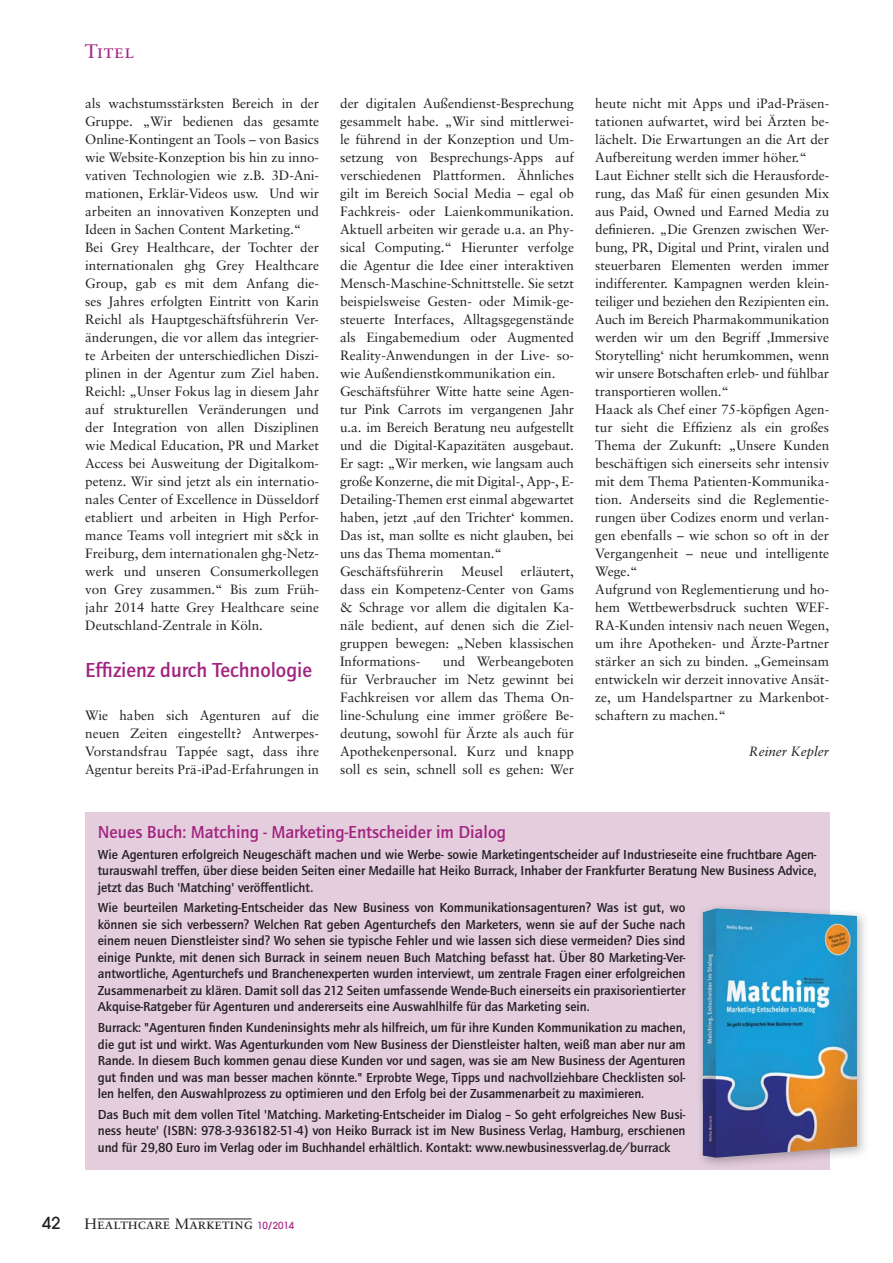
<style>
.page{position:relative;width:893px;height:1263px;background:#fff}
.page>*{position:absolute;margin:0;border:0;box-sizing:border-box;transform-origin:0 0}
.t1{font:500 21px "Quay Sans ITC Std";color:#a22480}
.t2{font:19.5px "Sabon Roman SC";letter-spacing:.025em;color:#a22480}
.t3{font:500 18px "Quay Sans ITC Std";color:#a22480}
.t4{font:500 16.5px "Avant Garde";color:#231f20}
.t5{font:15px "Sabon Roman SC";color:#231f20}
.t6{font:13.5px/18px "Sabon";color:#231f20}
.t7{font:500 13.5px/16.5px "Quay Sans ITC Std";color:#231f20;text-align:justify}
.t8{font:italic 13.5px "Sabon";color:#231f20}
.s1{font-family:"Avant Garde";font-weight:500;font-size:9.75px;color:#a22480}
</style>
<div class="page">
<hr style="left:98px;top:1219px;width:71px;height:1px;background:#231f20">
<hr style="left:190px;top:1219px;width:62px;height:1px;background:#231f20">
<div style="left:85px;top:812px;width:744px;height:357px;background:#e4cddd"></div>
<img style="left:702px;top:908px;width:155px;height:250px">
<h2 class="t2" style="left:85px;top:43px;width:50px">Titel</h2>
<p class="t6" style="left:85px;top:96px;width:235px">als wachstumsstärksten Bereich in der Gruppe. „Wir bedienen das gesamte Online-Kontingent an Tools – von Basics wie Website-Konzeption bis hin zu inno&shy;vativen Technologien wie z.B. 3D-Ani&shy;mationen, Erklär-Videos usw. Und wir arbeiten an innovativen Konzepten und Ideen in Sachen Content Marketing.“ Bei Grey Healthcare, der Tochter der internationalen ghg Grey Healthcare Group, gab es mit dem Anfang die&shy;ses Jahres erfolgten Eintritt von Karin Reichl als Hauptgeschäftsführerin Ver&shy;änderungen, die vor allem das integrier&shy;te Arbeiten der unterschiedlichen Diszi&shy;plinen in der Agentur zum Ziel haben.<br>Reichl: „Unser Fokus lag in diesem Jahr auf strukturellen Veränderungen und der Integration von allen Disziplinen wie Medical Education, PR und Market Access bei Ausweitung der Digitalkom&shy;petenz. Wir sind jetzt als ein internatio&shy;nales Center of Excellence in Düsseldorf etabliert und arbeiten in High Perfor&shy;mance Teams voll integriert mit s&amp;k in Freiburg, dem internationalen ghg-Netz&shy;werk und unseren Consumerkollegen von Grey zusammen.“ Bis zum Früh&shy;jahr 2014 hatte Grey Healthcare seine Deutschland-Zentrale in Köln.</p>
<h1 class="t1" style="left:85px;top:662px;width:228px">Effizienz durch Technologie</h1>
<p class="t6" style="left:85px;top:708px;width:235px;text-align:justify">Wie haben sich Agenturen auf die neuen Zeiten eingestellt? Antwerpes-Vorstandsfrau Tappée sagt, dass ihre Agentur bereits Prä-iPad-Erfahrungen in</p>
<p class="t6" style="left:340px;top:96px;width:235px">der digitalen Außendienst-Besprechung gesammelt habe. „Wir sind mittlerwei&shy;le führend in der Konzeption und Um&shy;setzung von Besprechungs-Apps auf verschiedenen Plattformen. Ähnliches gilt im Bereich Social Media – egal ob Fachkreis- oder Laienkommunikation.<br>Aktuell arbeiten wir gerade u.a. an Phy&shy;sical Computing.“ Hierunter verfolge die Agentur die Idee einer interaktiven Mensch-Maschine-Schnittstelle. Sie setzt beispielsweise Gesten- oder Mimik-ge&shy;steuerte Interfaces, Alltagsgegenstände als Eingabemedium oder Augmented Reality-Anwendungen in der Live- so&shy;wie Außendienstkommunikation ein.<br>Geschäftsführer Witte hatte seine Agen&shy;tur Pink Carrots im vergangenen Jahr u.a. im Bereich Beratung neu aufgestellt und die Digital-Kapazitäten ausgebaut.<br>Er sagt: „Wir merken, wie langsam auch große Konzerne, die mit Digital-, App-, E-Detailing-Themen erst einmal abgewartet haben, jetzt ‚auf den Trichter‘ kommen.<br>Das ist, man sollte es nicht glauben, bei uns das Thema momentan.“ Geschäftsführerin</p>
<p class="t6" style="left:340px;top:563px;width:235px;text-align:justify;text-indent:181px">erläutert, dass ein Kompetenz-Center von Gams &amp; Schrage vor allem die digitalen Ka&shy;näle bedient, auf denen sich die Ziel&shy;gruppen bewegen: „Neben klassischen Informations-</p>
<p class="t6" style="left:461px;top:563px;width:43px">Meusel</p>
<p class="t6" style="left:340px;top:653px;width:235px;text-align:justify;text-indent:103px">und Werbeangeboten für Verbraucher im Netz gewinnt bei Fachkreisen vor allem das Thema On&shy;line-Schulung eine immer größere Be&shy;deutung, sowohl für Ärzte als auch für Apothekenpersonal. Kurz und knapp soll es sein, schnell soll es gehen: Wer</p>
<p class="t6" style="left:595px;top:95px;width:235px">heute nicht mit Apps und iPad-Präsen&shy;tationen aufwartet, wird bei Ärzten be&shy;lächelt. Die Erwartungen an die Art der Aufbereitung werden immer höher.“ Laut Eichner stellt sich die Herausforde&shy;rung, das Maß für einen gesunden Mix aus Paid, Owned und Earned Media zu definieren. „Die Grenzen zwischen Wer&shy;bung, PR, Digital und Print, viralen und steuerbaren Elementen werden immer indifferenter. Kampagnen werden klein&shy;teiliger und beziehen den Rezipienten ein.<br>Auch im Bereich Pharmakommunikation werden wir um den Begriff ‚Immersive Storytelling‘ nicht herumkommen, wenn wir unsere Botschaften erleb- und fühlbar transportieren wollen.“<br>Haack als Chef einer 75-köpfigen Agen&shy;tur sieht die Effizienz als ein großes Thema der Zukunft: „Unsere Kunden beschäftigen sich einerseits sehr intensiv mit dem Thema Patienten-Kommunika&shy;tion. Anderseits sind die Reglementie&shy;rungen über Codizes enorm und verlan&shy;gen ebenfalls – wie schon so oft in der Vergangenheit – neue und intelligente Wege.“<br>Aufgrund von Reglementierung und ho&shy;hem Wettbewerbsdruck suchten WEF-RA-Kunden intensiv nach neuen Wegen, um ihre Apotheken- und Ärzte-Partner stärker an sich zu binden. „Gemeinsam entwickeln wir derzeit innovative Ansät&shy;ze, um Handelspartner zu Markenbot&shy;schaftern zu machen.“</p>
<p class="t8" style="left:749px;top:745px;width:82px">Reiner Kepler</p>
<h3 class="t3" style="left:98px;top:825px;width:410px">Neues Buch: Matching - Marketing-Entscheider im Dialog</h3>
<p class="t7" style="left:98px;top:847px;width:720px">Wie Agenturen erfolgreich Neugeschäft machen und wie Werbe- sowie Marketingentscheider auf Industrieseite eine fruchtbare Agen&shy;turauswahl treffen, über diese beiden Seiten einer Medaille hat Heiko Burrack, Inhaber der Frankfurter Beratung New Business Advice, jetzt das Buch 'Matching' veröffentlicht.</p>
<p class="t7" style="left:98px;top:900px;width:589px">Wie beurteilen Marketing-Entscheider das New Business von Kommunikationsagenturen? Was ist gut, wo können sie sich verbessern? Welchen Rat geben Agenturchefs den Marketers, wenn sie auf der Suche nach einem neuen Dienstleister sind? Wo sehen sie typische Fehler und wie lassen sich diese vermeiden? Dies sind einige Punkte, mit denen sich Burrack in seinem neuen Buch Matching befasst hat. Über 80 Marketing-Ver&shy;antwortliche, Agenturchefs und Branchenexperten wurden interviewt, um zentrale Fragen einer erfolgreichen Zusammenarbeit zu klären. Damit soll das 212 Seiten umfassende Wende-Buch einerseits ein praxisorientierter Akquise-Ratgeber für Agenturen und andererseits eine Auswahlhilfe für das Marketing sein.</p>
<p class="t7" style="left:98px;top:1020px;width:589px">Burrack: "Agenturen finden Kundeninsights mehr als hilfreich, um für ihre Kunden Kommunikation zu machen, die gut ist und wirkt. Was Agenturkunden vom New Business der Dienstleister halten, weiß man aber nur am Rande. In diesem Buch kommen genau diese Kunden vor und sagen, was sie am New Business der Agenturen gut finden und was man besser machen könnte." Erprobte Wege, Tipps und nachvollziehbare Checklisten sol&shy;len helfen, den Auswahlprozess zu optimieren und den Erfolg bei der Zusammenarbeit zu maximieren.</p>
<p class="t7" style="left:98px;top:1107px;width:589px">Das Buch mit dem vollen Titel 'Matching. Marketing-Entscheider im Dialog – So geht erfolgreiches New Busi&shy;ness heute' (ISBN: 978-3-936182-51-4) von Heiko Burrack ist im New Business Verlag, Hamburg, erschienen und für 29,80 Euro im Verlag oder im Buchhandel erhältlich. Kontakt: www.newbusinessverlag.de/burrack</p>
<p class="t4" style="left:42px;top:1217px;width:20px">42</p>
<p class="t5" style="left:85px;top:1218px;width:211px">Healthcare Marketing <span class="s1">10/2014</span></p>
</div>
